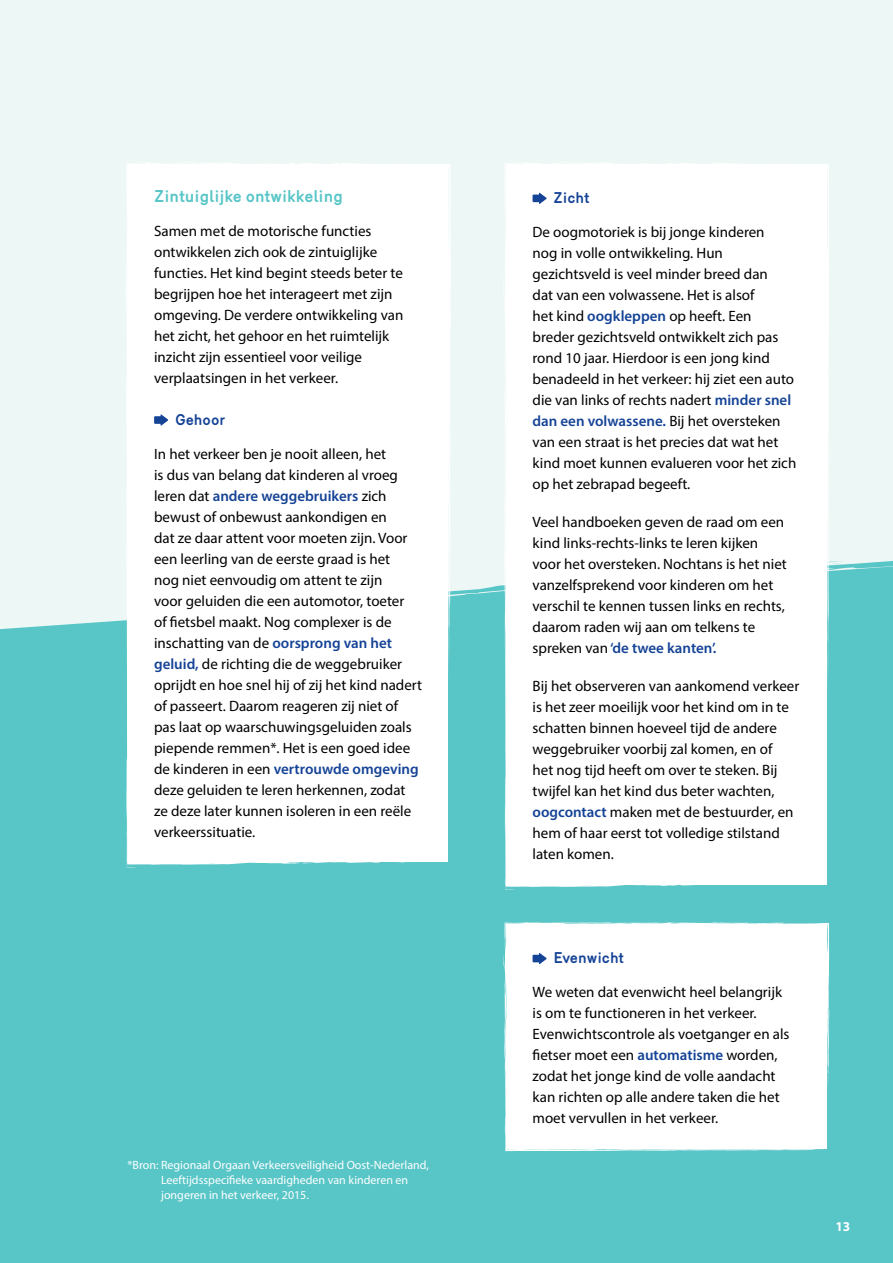
<style>
.page{position:relative;width:893px;height:1263px;background:#edf7f6}
.page>*{position:absolute;margin:0;border:0;box-sizing:border-box;transform-origin:0 0}
.t1{font:700 16.5px "Mercury";color:#58c5c7}
.t2{font:15px/21px "Myriad Pro";color:#000}
.t3{font:700 15px "Mercury";color:#154396}
.t4{font:700 13.5px "Myriad Pro";color:#fff}
.t5{font:12px/15px "Myriad Pro";color:#fff}
.s1{font-weight:600;color:#154396}
</style>
<div class="page">
<div style="left:0;top:561px;width:893px;height:702px;background:#58c5c7"></div>
<svg style="left:830px;top:561px;width:15px;height:3px"></svg>
<div style="left:126px;top:162px;width:325px;height:702px;background:#fff"></div>
<svg style="left:371px;top:165px;width:8px;height:2px"></svg>
<svg style="left:408px;top:164px;width:24px;height:10px"></svg>
<svg style="left:383px;top:175px;width:12px;height:2px"></svg>
<svg style="left:323px;top:163px;width:39px;height:15px"></svg>
<svg style="left:230px;top:163px;width:10px;height:7px"></svg>
<svg style="left:288px;top:170px;width:27px;height:2px"></svg>
<svg style="left:258px;top:165px;width:16px;height:5px"></svg>
<svg style="left:144px;top:171px;width:18px;height:2px"></svg>
<svg style="left:0;top:326px;width:249px;height:541px"></svg>
<svg style="left:125px;top:262px;width:7px;height:53px"></svg>
<div style="left:505px;top:162px;width:325px;height:725px;background:#fff"></div>
<svg style="left:786px;top:164px;width:24px;height:4px"></svg>
<svg style="left:749px;top:165px;width:8px;height:2px"></svg>
<svg style="left:762px;top:176px;width:12px;height:1px"></svg>
<svg style="left:702px;top:163px;width:38px;height:15px"></svg>
<svg style="left:602px;top:163px;width:16px;height:7px"></svg>
<svg style="left:660px;top:162px;width:34px;height:10px"></svg>
<svg style="left:636px;top:165px;width:16px;height:5px"></svg>
<svg style="left:522px;top:172px;width:19px;height:1px"></svg>
<div style="left:504px;top:331px;width:99px;height:559px;background:#fff"></div>
<svg style="left:505px;top:265px;width:6px;height:55px"></svg>
<div style="left:504px;top:922px;width:326px;height:229px;background:#fff"></div>
<svg style="left:786px;top:923px;width:24px;height:4px"></svg>
<svg style="left:762px;top:926px;width:12px;height:2px"></svg>
<svg style="left:702px;top:922px;width:38px;height:6px"></svg>
<svg style="left:602px;top:922px;width:16px;height:3px"></svg>
<svg style="left:660px;top:922px;width:34px;height:4px"></svg>
<svg style="left:636px;top:923px;width:16px;height:2px"></svg>
<svg style="left:522px;top:922px;width:19px;height:4px"></svg>
<div style="left:503px;top:953px;width:100px;height:199px;background:#fff"></div>
<p class="t1" style="left:154px;top:186px;width:190px">Zintuiglijke ontwikkeling</p>
<p class="t2" style="left:154px;top:220px;width:251px">Samen met de motorische functies ontwikkelen zich ook de zintuiglijke functies. Het kind begint steeds beter te begrijpen hoe het interageert met zijn omgeving. De verdere ontwikkeling van het zicht, het gehoor en het ruimtelijk inzicht zijn essentieel voor veilige verplaatsingen in het verkeer.</p>
<p class="t3" style="left:175px;top:411px;width:52px">Gehoor</p>
<p class="t2" style="left:154px;top:443px;width:269px">In het verkeer ben je nooit alleen, het<br>is dus van belang dat kinderen al vroeg leren dat <span class="s1">andere weggebruikers</span> zich bewust of onbewust aankondigen en<br>dat ze daar attent voor moeten zijn. Voor een leerling van de eerste graad is het<br>nog niet eenvoudig om attent te zijn<br>voor geluiden die een automotor, toeter<br>of fietsbel maakt. Nog complexer is de inschatting van de <span class="s1">oorsprong van het geluid,</span> de richting die de weggebruiker oprijdt en hoe snel hij of zij het kind nadert of passeert. Daarom reageren zij niet of pas laat op waarschuwingsgeluiden zoals piepende remmen*. Het is een goed idee de kinderen in een <span class="s1">vertrouwde omgeving </span>deze geluiden te leren herkennen, zodat ze deze later kunnen isoleren in een reële verkeerssituatie.</p>
<p class="t5" style="left:161px;top:1157px;width:269px;text-indent:-34px">*Bron: Regionaal Orgaan Verkeersveiligheid Oost-Nederland,<br>Leeftijdsspecifieke vaardigheden van kinderen en jongeren in het verkeer, 2015.</p>
<p class="t3" style="left:553px;top:189px;width:38px">Zicht</p>
<p class="t2" style="left:533px;top:221px;width:265px">De oogmotoriek is bij jonge kinderen<br>nog in volle ontwikkeling. Hun gezichtsveld is veel minder breed dan<br>dat van een volwassene. Het is alsof<br>het kind <span class="s1">oogkleppen</span> op heeft. Een breder gezichtsveld ontwikkelt zich pas rond 10 jaar. Hierdoor is een jong kind benadeeld in het verkeer: hij ziet een auto die van links of rechts nadert <span class="s1">minder snel dan een volwassene.</span> Bij het oversteken van een straat is het precies dat wat het kind moet kunnen evalueren voor het zich op het zebrapad begeeft.</p>
<p class="t2" style="left:533px;top:511px;width:256px">Veel handboeken geven de raad om een kind links-rechts-links te leren kijken voor het oversteken. Nochtans is het niet vanzelfsprekend voor kinderen om het verschil te kennen tussen links en rechts, daarom raden wij aan om telkens te spreken van <span class="s1">‘de twee kanten’.</span></p>
<p class="t2" style="left:533px;top:675px;width:268px">Bij het observeren van aankomend verkeer is het zeer moeilijk voor het kind om in te schatten binnen hoeveel tijd de andere weggebruiker voorbij zal komen, en of<br>het nog tijd heeft om over te steken. Bij twijfel kan het kind dus beter wachten, <span class="s1">oogcontact</span> maken met de bestuurder, en hem of haar eerst tot volledige stilstand laten komen.</p>
<p class="t3" style="left:553px;top:949px;width:72px">Evenwicht</p>
<p class="t2" style="left:533px;top:981px;width:258px">We weten dat evenwicht heel belangrijk is om te functioneren in het verkeer.<br>Evenwichtscontrole als voetganger en als fietser moet een <span class="s1">automatisme</span> worden, zodat het jonge kind de volle aandacht kan richten op alle andere taken die het moet vervullen in het verkeer.</p>
<p class="t4" style="left:835px;top:1217px;width:16px">13</p>
</div>
